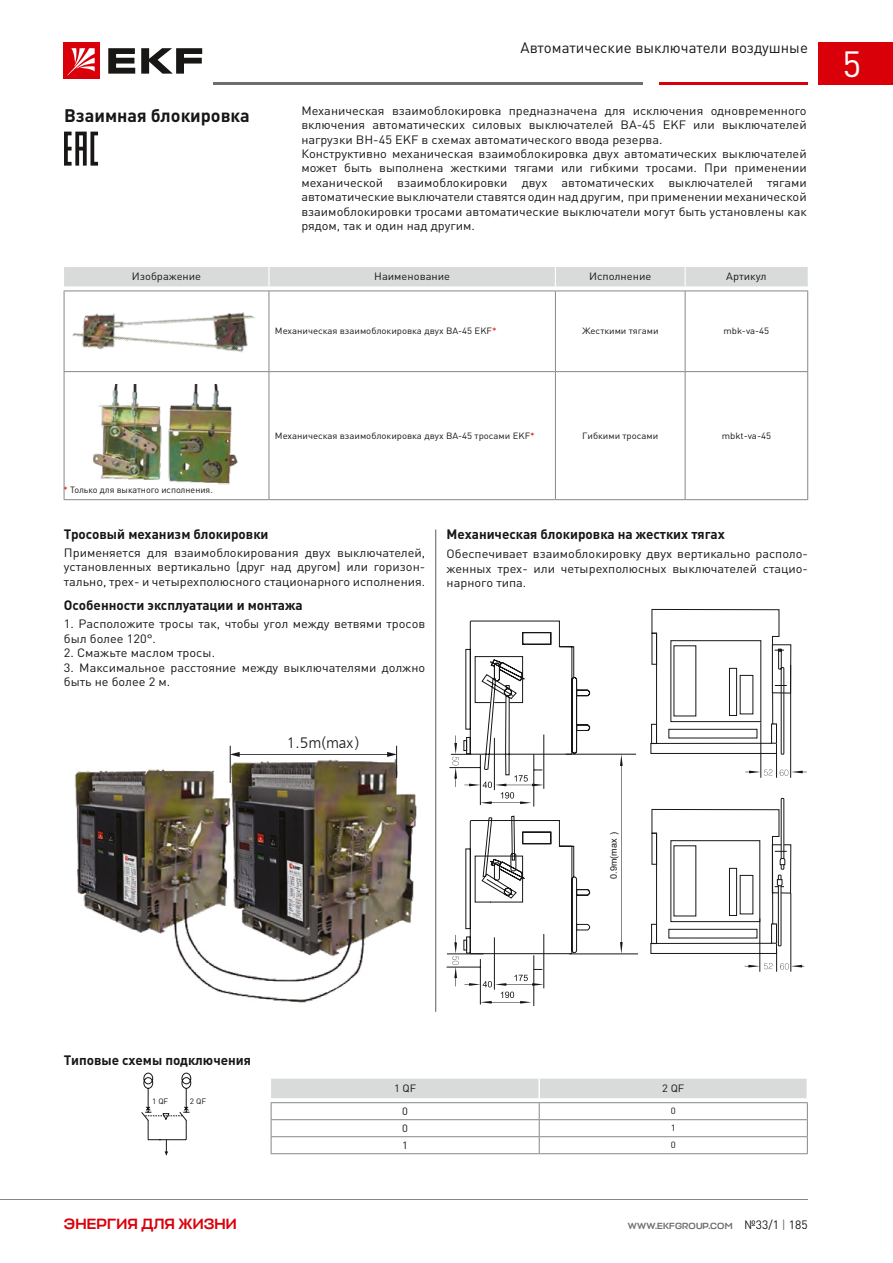
<style>
.page{position:relative;width:893px;height:1263px;background:#fff}
.page>*{position:absolute;margin:0;border:0;box-sizing:border-box;transform-origin:0 0}
.t1{font:36px "DIN Pro";color:#fff}
.t2{font:700 18px "DIN Pro";color:#181716}
.t3{font:15.3px "Humanist 777 BT Light B";color:#181716}
.t4{font:15px "DIN Pro";color:#181716}
.t5{font:500 15px "Stapel";letter-spacing:.01em;color:#da0009}
.t6{font:700 13.5px "DIN Pro";color:#181716}
.t7{font:12px/14.4px "DIN Pro";color:#181716;scale:1.06 1}
.t8{font:10.5px "DIN Pro";color:#181716;scale:1.06 1}
.t9{font:9px "DIN Pro";color:#181716;scale:1.06 1}
.t10{font:9px "DIN Pro";color:#181716}
.t11{font:500 9px "Stapel";letter-spacing:.01em;color:#6e6e6e}
.t12{font:9px "Arial";color:#181716}
.t13{font:7.65px "DIN Pro";color:#181716;scale:1.06 1}
.s1{color:#da0009}
.s2{font-family:"DIN Pro";font-weight:400;font-size:12px;color:#181716}
.s3{font-family:"DIN Pro";font-weight:400;font-size:12px}
</style>
<div class="page">
<div style="left:64px;top:43px;width:36px;height:36px;background:#da0009"></div>
<svg style="left:108px;top:48px;width:27px;height:26px"></svg>
<svg style="left:141px;top:48px;width:61px;height:26px"></svg>
<svg style="left:67px;top:48px;width:28px;height:27px"></svg>
<hr style="left:0;top:1199px;width:808px;height:1px;background:#868786">
<hr style="left:659px;top:82px;width:149px;height:3px;background:#da0009">
<hr style="left:213px;top:82px;width:430px;height:3px;background:#6e6e6e">
<div style="left:819px;top:43px;width:74px;height:42px;background:#da0009"></div>
<hr style="left:64px;top:291px;width:205px;height:1px;background:#868786">
<hr style="left:64px;top:291px;width:1px;height:80px;background:#868786">
<hr style="left:269px;top:291px;width:286px;height:1px;background:#868786">
<hr style="left:269px;top:291px;width:1px;height:80px;background:#868786">
<hr style="left:555px;top:291px;width:130px;height:1px;background:#868786">
<hr style="left:64px;top:371px;width:205px;height:1px;background:#868786">
<hr style="left:64px;top:372px;width:1px;height:127px;background:#868786">
<hr style="left:269px;top:371px;width:286px;height:1px;background:#868786">
<hr style="left:269px;top:372px;width:1px;height:127px;background:#868786">
<hr style="left:555px;top:371px;width:130px;height:1px;background:#868786">
<hr style="left:555px;top:291px;width:1px;height:80px;background:#868786">
<hr style="left:685px;top:291px;width:123px;height:1px;background:#868786">
<hr style="left:685px;top:291px;width:1px;height:80px;background:#868786">
<hr style="left:807px;top:291px;width:1px;height:80px;background:#868786">
<hr style="left:555px;top:372px;width:1px;height:127px;background:#868786">
<hr style="left:685px;top:371px;width:123px;height:1px;background:#868786">
<hr style="left:685px;top:372px;width:1px;height:127px;background:#868786">
<hr style="left:807px;top:372px;width:1px;height:127px;background:#868786">
<hr style="left:64px;top:499px;width:205px;height:1px;background:#868786">
<hr style="left:269px;top:499px;width:286px;height:1px;background:#868786">
<hr style="left:555px;top:499px;width:130px;height:1px;background:#868786">
<div style="left:64px;top:267px;width:744px;height:19px;background:#d9dada"></div>
<hr style="left:685px;top:499px;width:123px;height:1px;background:#868786">
<img style="left:93px;top:424px;width:144px;height:61px">
<img style="left:70px;top:267px;width:194px;height:157px">
<svg style="left:64px;top:132px;width:34px;height:34px"></svg>
<img style="left:74px;top:758px;width:343px;height:245px">
<hr style="left:230px;top:746px;width:1px;height:37px;background:#181716">
<hr style="left:396px;top:746px;width:1px;height:32px;background:#181716">
<svg style="left:230px;top:752px;width:167px;height:5px"></svg>
<svg style="left:271px;top:1079px;width:537px;height:74px"></svg>
<hr style="left:271px;top:1119px;width:268px;height:1px;background:#868786">
<hr style="left:271px;top:1136px;width:268px;height:1px;background:#868786">
<hr style="left:271px;top:1153px;width:268px;height:1px;background:#868786">
<hr style="left:539px;top:1119px;width:269px;height:1px;background:#868786">
<hr style="left:539px;top:1136px;width:269px;height:1px;background:#868786">
<hr style="left:539px;top:1153px;width:269px;height:1px;background:#868786">
<svg style="left:141px;top:1073px;width:50px;height:82px"></svg>
<svg style="left:620px;top:755px;width:3px;height:199px"></svg>
<hr style="left:480px;top:755px;width:1px;height:50px;background:#181716">
<hr style="left:533px;top:754px;width:1px;height:52px;background:#181716">
<hr style="left:449px;top:767px;width:32px;height:1px;background:#181716">
<svg style="left:451px;top:620px;width:139px;height:184px"></svg>
<hr style="left:569px;top:954px;width:69px;height:1px;background:#181716">
<svg style="left:650px;top:609px;width:157px;height:169px"></svg>
<hr style="left:790px;top:665px;width:1px;height:113px;background:#181716">
<div style="left:781px;top:798px;width:3px;height:71px;border:1px solid #181716"></div>
<svg style="left:650px;top:809px;width:154px;height:163px"></svg>
<hr style="left:791px;top:893px;width:1px;height:79px;background:#181716">
<hr style="left:447px;top:954px;width:36px;height:1px;background:#181716">
<hr style="left:480px;top:959px;width:1px;height:45px;background:#181716">
<hr style="left:533px;top:955px;width:1px;height:51px;background:#181716">
<hr style="left:447px;top:967px;width:34px;height:1px;background:#181716">
<svg style="left:452px;top:815px;width:138px;height:188px"></svg>
<hr style="left:566px;top:754px;width:70px;height:1px;background:#181716">
<hr style="left:435px;top:529px;width:1px;height:483px;background:#6e6e6e">
<p class="t4" style="left:520px;top:36px;width:289px">Автоматические выключатели воздушные</p>
<h2 class="t2" style="left:64px;top:100px;width:187px">Взаимная блокировка</h2>
<p class="t7" style="left:301px;top:102px;width:478px">Механическая взаимоблокировка предназначена для исключения одновременного включения автоматических силовых выключателей ВА-45 EKF или выключателей нагрузки ВН-45 EKF в схемах автоматического ввода резерва.<br>Конструктивно механическая взаимоблокировка двух автоматических выключателей может быть выполнена жесткими тягами или гибкими тросами. При применении механической взаимоблокировки двух автоматических выключателей тягами автоматические выключатели ставятся один над другим, при применении механической взаимоблокировки тросами автоматические выключатели могут быть установлены как рядом, так и один над другим.</p>
<p class="t8" style="left:132px;top:268px;width:67px">Изображение</p>
<p class="t8" style="left:374px;top:268px;width:73px">Наименование</p>
<p class="t8" style="left:589px;top:268px;width:60px">Исполнение</p>
<p class="t8" style="left:726px;top:268px;width:40px">Артикул</p>
<p class="t9" style="left:275px;top:324px;width:211px">Механическая взаимоблокировка двух ВА-45 EKF<span class="s1">*</span></p>
<p class="t9" style="left:582px;top:324px;width:74px">Жесткими тягами</p>
<p class="t9" style="left:724px;top:324px;width:45px">mbk-va-45</p>
<h1 class="t1" style="left:842px;top:35px;width:20px">5</h1>
<p class="t9" style="left:275px;top:428px;width:247px">Механическая взаимоблокировка двух ВА-45 тросами EKF<span class="s1">*</span></p>
<p class="t9" style="left:582px;top:428px;width:73px">Гибкими тросами</p>
<p class="t9" style="left:722px;top:428px;width:48px">mbkt-va-45</p>
<p class="t10" style="left:64px;top:483px;width:151px"><span class="s1">*</span> Только для выкатного исполнения.</p>
<p class="t6" style="left:64px;top:523px;width:206px">Тросовый механизм блокировки</p>
<p class="t6" style="left:447px;top:523px;width:280px">Механическая блокировка на жестких тягах</p>
<p class="t7" style="left:64px;top:544px;width:342px;text-align:justify">Применяется для взаимоблокирования двух выключателей, установленных вертикально (друг над другом) или горизон&shy;тально, трех- и четырехполюсного стационарного исполнения.</p>
<p class="t6" style="left:64px;top:594px;width:240px">Особенности эксплуатации и монтажа</p>
<p class="t7" style="left:64px;top:616px;width:342px">1. Расположите тросы так, чтобы угол между ветвями тросов был более 120°.</p>
<p class="t7" style="left:64px;top:644px;width:144px">2. Смажьте маслом тросы.</p>
<p class="t7" style="left:64px;top:659px;width:342px">3. Максимальное расстояние между выключателями должно быть не более 2 м.</p>
<p class="t3" style="left:287px;top:733px;width:74px">1.5m(max )</p>
<p class="t7" style="left:447px;top:545px;width:342px;text-align:justify">Обеспечивает взаимоблокировку двух вертикально располо&shy;женных трех- или четырехполюсных выключателей стацио&shy;нарного типа.</p>
<p class="t12" style="left:607px;top:879px;width:49px;rotate:-90deg">0.9m(max )</p>
<p class="t6" style="left:64px;top:1049px;width:189px">Типовые схемы подключения</p>
<p class="t13" style="left:152px;top:1095px;width:17px">1 QF</p>
<p class="t13" style="left:190px;top:1095px;width:17px">2 QF</p>
<p class="t8" style="left:394px;top:1080px;width:23px">1 QF</p>
<p class="t8" style="left:662px;top:1080px;width:23px">2 QF</p>
<p class="t8" style="left:402px;top:1103px;width:7px">0</p>
<p class="t9" style="left:671px;top:1104px;width:6px">0</p>
<p class="t8" style="left:402px;top:1120px;width:7px">0</p>
<p class="t9" style="left:671px;top:1121px;width:6px">1</p>
<p class="t8" style="left:402px;top:1137px;width:7px">1</p>
<p class="t9" style="left:671px;top:1138px;width:6px">0</p>
<p class="t5" style="left:64px;top:1214px;width:174px">ЭНЕРГИЯ ДЛЯ ЖИЗНИ</p>
<p class="t11" style="left:628px;top:1220px;width:181px">WWW.EKFGROUP.COM <span class="s2">№33/1</span> <span class="s3">|</span> <span class="s2">185</span></p>
</div>
